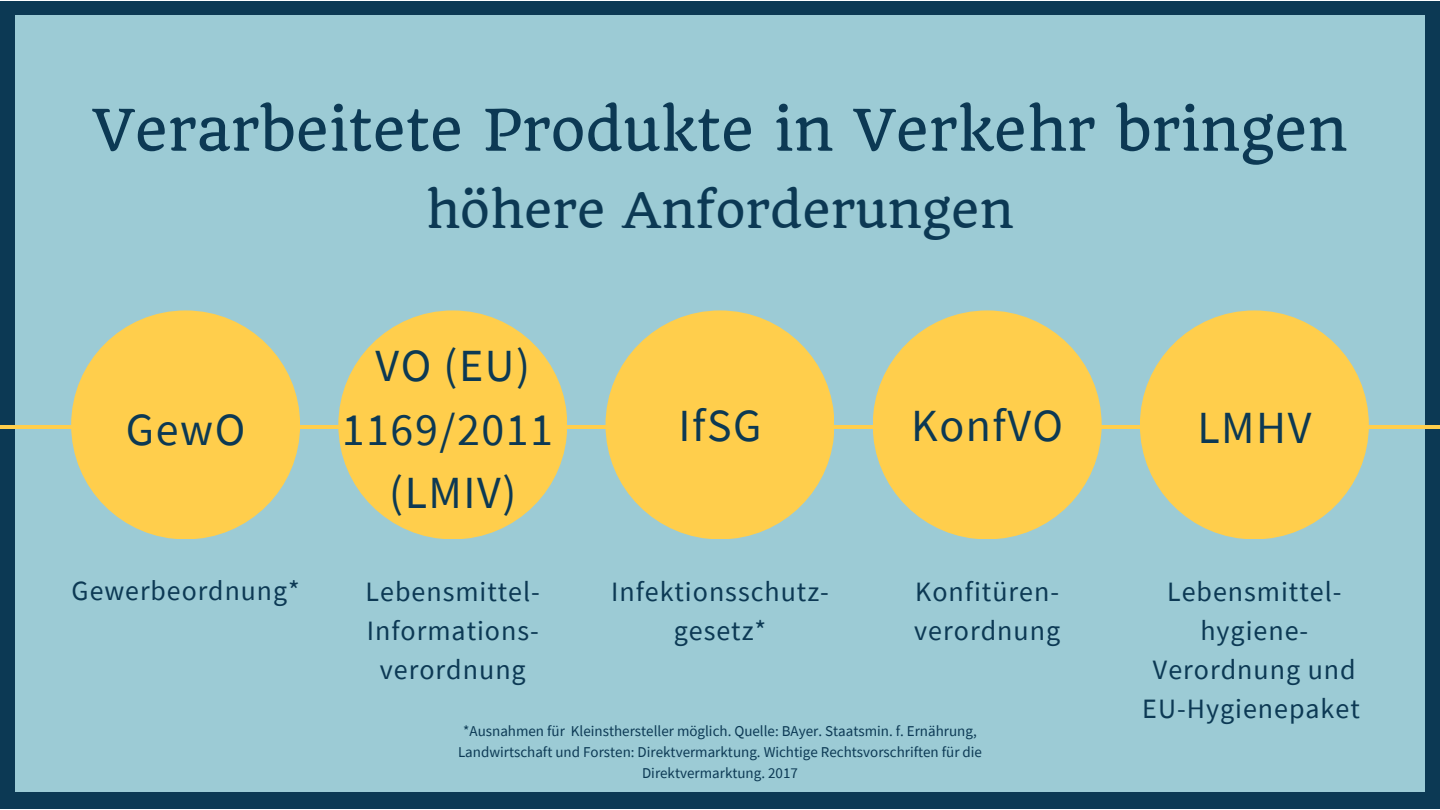
<style>
.page{position:relative;width:1440px;height:810px;background:#fff}
.page>*{position:absolute;margin:0;border:0;box-sizing:border-box;transform-origin:0 0}
.t1{font:56px "Quando";color:#0c3954}
.t2{font:48px "Quando";color:#0c3954}
.t3{font:46px/63.8px "Source Sans Pro";letter-spacing:.035em;color:#0c3954;text-align:center}
.t4{font:28px/39px "Source Sans Pro";letter-spacing:.035em;color:#0c3954;text-align:center}
.t5{font:27.8px "Source Sans Pro";letter-spacing:.035em;color:#0c3954}
.t6{font:15px/21px "Source Sans Pro";color:#0c3954;text-align:center}
</style>
<div class="page">
<div style="left:0;top:1px;width:1440px;height:808px;background:#0c3954"></div>
<div style="left:15px;top:15px;width:1409px;height:777px;background:#9ccbd5"></div>
<hr style="left:0;top:425px;width:1440px;height:4px;background:#ffce4c">
<div style="left:71px;top:310px;width:229px;height:229px;background:#ffce4c;border-radius:50%"></div>
<div style="left:338px;top:310px;width:229px;height:229px;background:#ffce4c;border-radius:50%"></div>
<div style="left:606px;top:310px;width:228px;height:229px;background:#ffce4c;border-radius:50%"></div>
<div style="left:873px;top:310px;width:229px;height:229px;background:#ffce4c;border-radius:50%"></div>
<div style="left:1140px;top:310px;width:229px;height:229px;background:#ffce4c;border-radius:50%"></div>
<h1 class="t1" style="left:92px;top:95px;width:1257px">Verarbeitete Produkte in Verkehr bringen</h1>
<h2 class="t2" style="left:426px;top:181px;width:590px">höhere Anforderungen</h2>
<h3 class="t3" style="left:342px;top:333px;width:213px">VO (EU)<br>1169/2011 (LMIV)</h3>
<h3 class="t3" style="left:126px;top:396px;width:121px">GewO</h3>
<h3 class="t3" style="left:679px;top:393px;width:85px">IfSG</h3>
<h3 class="t3" style="left:911px;top:393px;width:153px">KonfVO</h3>
<h3 class="t3" style="left:1197px;top:395px;width:116px">LMHV</h3>
<h3 class="t5" style="left:72px;top:573px;width:230px">Gewerbeordnung*</h3>
<h3 class="t4" style="left:366px;top:572px;width:176px">Lebensmittel-<br>Informations&shy;verordnung</h3>
<h3 class="t4" style="left:611px;top:572px;width:219px">Infektionsschutz&shy;gesetz*</h3>
<h3 class="t4" style="left:914px;top:572px;width:147px;text-align:left">Konfitüren&shy;verordnung</h3>
<h3 class="t4" style="left:1142px;top:572px;width:219px">Lebensmittel&shy;hygiene-<br>Verordnung und<br>EU-Hygienepaket</h3>
<p class="t6" style="left:458px;top:720px;width:526px">*Ausnahmen für Kleinsthersteller möglich. Quelle: BAyer. Staatsmin. f. Ernährung,<br>Landwirtschaft und Forsten: Direktvermarktung. Wichtige Rechtsvorschriften für die<br>Direktvermarktung. 2017</p>
</div>
